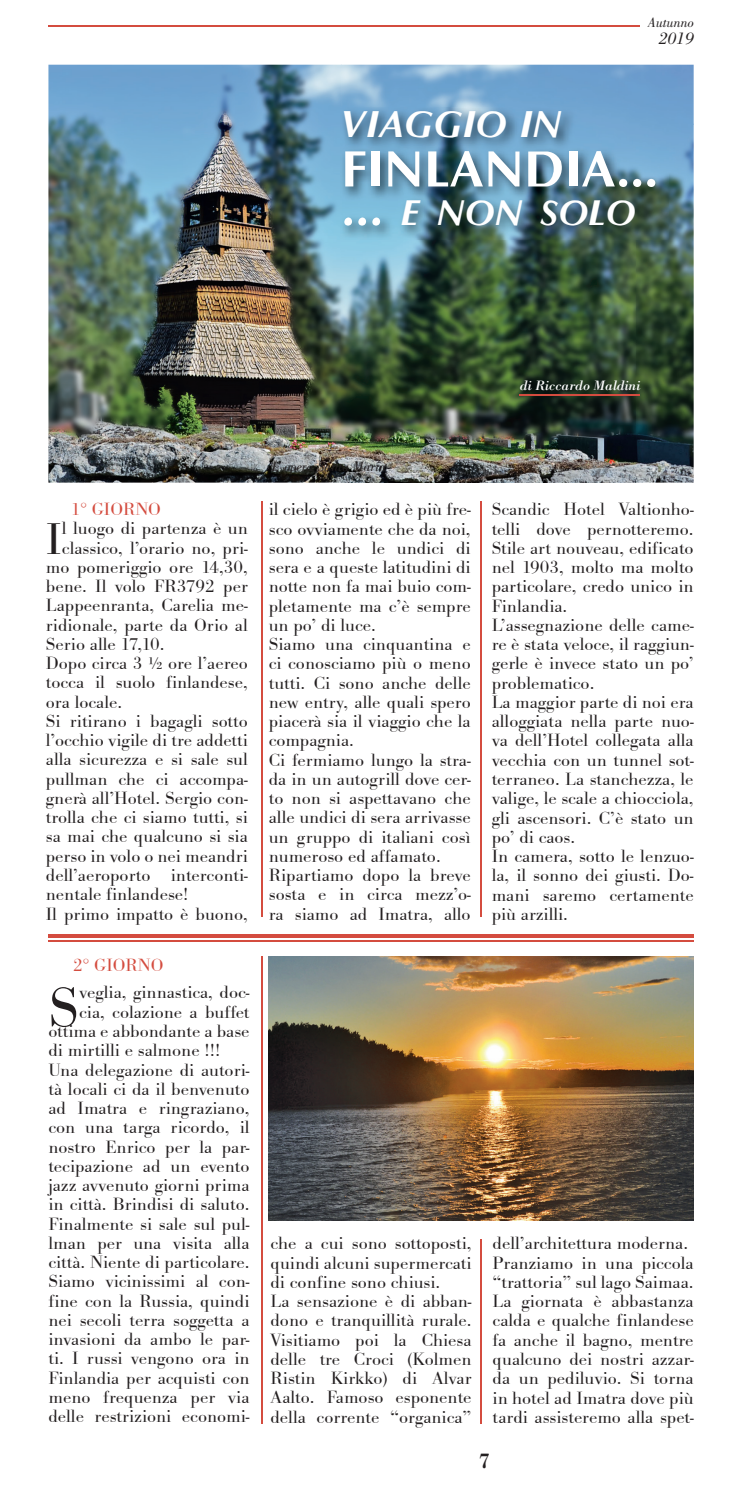
<style>
.page{position:relative;width:744px;height:1490px;background:#fff}
.page>*{position:absolute;margin:0;border:0;box-sizing:border-box;transform-origin:0 0}
.t1{font:58.27px "Bodoni Ant T Ligh";color:#231f20;scale:1.05 1}
.t2{font:700 52.5px "Optane";letter-spacing:-.01em;color:#fff}
.t3{font:45.68px "Bodoni Ant T Ligh";color:#231f20;scale:1.05 1}
.t4{font:italic 700 38.5px "Optane";letter-spacing:-.01em;color:#fff}
.t5{font:italic 700 36.75px "Optane";letter-spacing:-.015em;color:#fff}
.t6{font:500 21px "Bodoni BE";color:#231f20}
.t7{font:18.2px/19.2px "Bodoni Ant T Ligh";color:#231f20;scale:1.05 1}
.t8{font:18.2px "Bodoni Ant T Ligh";color:#d44c3f;scale:1.05 1}
.t9{font:italic 17.5px "Bodoni Std";color:#231f20}
.t10{font:italic 14px "Bodoni Std";color:#231f20}
.t11{font:italic 14px "Bodoni Std";color:#fff}
.s1{font-size:52.5px}
</style>
<div class="page">
<hr style="left:48px;top:25px;width:592px;height:1px;background:#d44c3f">
<img style="left:48px;top:65px;width:293px;height:418px">
<img style="left:341px;top:65px;width:352px;height:59px">
<img style="left:635px;top:124px;width:58px;height:359px">
<img style="left:341px;top:240px;width:294px;height:243px">
<hr style="left:260px;top:501px;width:2px;height:416px;background:#d44c3f">
<hr style="left:480px;top:501px;width:2px;height:416px;background:#d44c3f">
<hr style="left:480px;top:1239px;width:2px;height:185px;background:#d44c3f">
<hr style="left:261px;top:957px;width:2px;height:467px;background:#d44c3f">
<hr style="left:519px;top:394px;width:121px;height:2px;background:#d44c3f">
<img style="left:340px;top:107px;width:329px;height:133px">
<img style="left:268px;top:957px;width:426px;height:264px">
<hr style="left:48px;top:934px;width:646px;height:4px;background:#d44c3f">
<hr style="left:48px;top:940px;width:646px;height:1px;background:#d44c3f">
<p class="t10" style="left:648px;top:15px;width:47px">Autunno</p>
<p class="t9" style="left:659px;top:29px;width:36px">2019</p>
<h3 class="t4" style="left:341px;top:102px;width:223px">VIAGGIO IN</h3>
<h2 class="t2" style="left:341px;top:138px;width:318px">FINLANDIA...</h2>
<h3 class="t5" style="left:341px;top:191px;width:297px"><span class="s1">...</span> E NON SOLO</h3>
<p class="t11" style="left:520px;top:377px;width:122px">di Riccardo Maldini</p>
<p class="t8" style="left:71px;top:499px;width:87px">1° GIORNO</p>
<h3 class="t3" style="left:46px;top:514px;width:17px">I</h3>
<p class="t7" style="left:62px;top:519px;width:178px">l luogo di partenza è un</p>
<p class="t7" style="left:62px;top:539px;width:178px">classico, l’orario no, pri-</p>
<p class="t7" style="left:46px;top:558px;width:194px">mo pomeriggio ore 14,30,</p>
<p class="t7" style="left:46px;top:577px;width:194px">bene. Il volo FR3792 per</p>
<p class="t7" style="left:46px;top:596px;width:194px">Lappeenranta, Carelia me-</p>
<p class="t7" style="left:46px;top:616px;width:194px">ridionale, parte da Orio al</p>
<p class="t7" style="left:46px;top:635px;width:115px">Serio alle 17,10.</p>
<p class="t7" style="left:46px;top:654px;width:194px">Dopo circa 3 ½ ore l’aereo</p>
<p class="t7" style="left:46px;top:674px;width:194px">tocca il suolo finlandese,</p>
<p class="t7" style="left:46px;top:693px;width:74px">ora locale.</p>
<p class="t7" style="left:46px;top:712px;width:194px">Si ritirano i bagagli sotto</p>
<p class="t7" style="left:46px;top:731px;width:194px">l’occhio vigile di tre addetti</p>
<p class="t7" style="left:46px;top:751px;width:194px">alla sicurezza e si sale sul</p>
<p class="t7" style="left:46px;top:770px;width:194px">pullman che ci accompa-</p>
<p class="t7" style="left:46px;top:789px;width:194px">gnerà all’Hotel. Sergio con-</p>
<p class="t7" style="left:46px;top:808px;width:194px">trolla che ci siamo tutti, si</p>
<p class="t7" style="left:46px;top:828px;width:194px">sa mai che qualcuno si sia</p>
<p class="t7" style="left:46px;top:847px;width:194px">perso in volo o nei meandri</p>
<p class="t7" style="left:46px;top:866px;width:194px">dell’aeroporto interconti-</p>
<p class="t7" style="left:46px;top:885px;width:137px">nentale finlandese!</p>
<p class="t7" style="left:46px;top:905px;width:194px">Il primo impatto è buono,</p>
<p class="t8" style="left:73px;top:955px;width:87px">2° GIORNO</p>
<h1 class="t1" style="left:48px;top:976px;width:31px">S</h1>
<p class="t7" style="left:79px;top:984px;width:164px">veglia, ginnastica, doc-</p>
<p class="t7" style="left:79px;top:1003px;width:164px">cia, colazione a buffet</p>
<p class="t7" style="left:48px;top:1022px;width:193px">ottima e abbondante a base</p>
<p class="t7" style="left:48px;top:1041px;width:165px">di mirtilli e salmone !!!</p>
<p class="t7" style="left:48px;top:1061px;width:193px">Una delegazione di autori-</p>
<p class="t7" style="left:48px;top:1080px;width:193px">tà locali ci da il benvenuto</p>
<p class="t7" style="left:48px;top:1099px;width:193px">ad Imatra e ringraziano,</p>
<p class="t7" style="left:48px;top:1118px;width:193px">con una targa ricordo, il</p>
<p class="t7" style="left:48px;top:1138px;width:193px">nostro Enrico per la par-</p>
<p class="t7" style="left:48px;top:1157px;width:193px">tecipazione ad un evento</p>
<p class="t7" style="left:48px;top:1176px;width:193px">jazz avvenuto giorni prima</p>
<p class="t7" style="left:48px;top:1195px;width:193px">in città. Brindisi di saluto.</p>
<p class="t7" style="left:48px;top:1215px;width:193px">Finalmente si sale sul pul-</p>
<p class="t7" style="left:48px;top:1234px;width:193px">lman per una visita alla</p>
<p class="t7" style="left:48px;top:1253px;width:193px">città. Niente di particolare.</p>
<p class="t7" style="left:48px;top:1272px;width:193px">Siamo vicinissimi al con-</p>
<p class="t7" style="left:48px;top:1292px;width:193px">fine con la Russia, quindi</p>
<p class="t7" style="left:48px;top:1311px;width:193px">nei secoli terra soggetta a</p>
<p class="t7" style="left:48px;top:1330px;width:193px">invasioni da ambo le par-</p>
<p class="t7" style="left:48px;top:1349px;width:193px">ti. I russi vengono ora in</p>
<p class="t7" style="left:48px;top:1369px;width:193px">Finlandia per acquisti con</p>
<p class="t7" style="left:48px;top:1388px;width:193px">meno frequenza per via</p>
<p class="t7" style="left:48px;top:1407px;width:193px">delle restrizioni economi-</p>
<p class="t10" style="left:272px;top:459px;width:116px">L’ opera Santa Maria</p>
<p class="t7" style="left:269px;top:500px;width:194px">il cielo è grigio ed è più fre&shy;sco ovviamente che da noi, sono anche le undici di sera e a queste latitudini di notte non fa mai buio com&shy;pletamente ma c’è sempre un po’ di luce.<br>Siamo una cinquantina e ci conosciamo più o meno tutti. Ci sono anche delle new entry, alle quali spero piacerà sia il viaggio che la compagnia.<br>Ci fermiamo lungo la stra&shy;da in un autogrill dove cer&shy;to non si aspettavano che alle undici di sera arrivasse un gruppo di italiani così numeroso ed affamato.<br>Ripartiamo dopo la breve sosta e in circa mezz’o&shy;ra siamo ad Imatra, allo</p>
<p class="t7" style="left:491px;top:501px;width:194px">Scandic Hotel Valtionho&shy;telli dove pernotteremo.<br>Stile art nouveau, edificato nel 1903, molto ma molto particolare, credo unico in<br>Finlandia.<br>L’assegnazione delle came&shy;re è stata veloce, il raggiun&shy;gerle è invece stato un po’ problematico.<br>La maggior parte di noi era alloggiata nella parte nuo&shy;va dell’Hotel collegata alla vecchia con un tunnel sot&shy;terraneo. La stanchezza, le valige, le scale a chiocciola, gli ascensori. C’è stato un po’ di caos.<br>In camera, sotto le lenzuo&shy;la, il sonno dei giusti. Do&shy;mani saremo certamente più arzilli.</p>
<p class="t7" style="left:270px;top:1235px;width:193px">che a cui sono sottoposti, quindi alcuni supermercati di confine sono chiusi.<br>La sensazione è di abban&shy;dono e tranquillità rurale.<br>Visitiamo poi la Chiesa delle tre Croci (Kolmen<br>Ristin Kirkko) di Alvar<br>Aalto. Famoso esponente della corrente “organica”</p>
<p class="t7" style="left:492px;top:1235px;width:193px">dell’architettura moderna.<br>Pranziamo in una piccola “trattoria” sul lago Saimaa.<br>La giornata è abbastanza calda e qualche finlandese fa anche il bagno, mentre qualcuno dei nostri azzar&shy;da un pediluvio. Si torna in hotel ad Imatra dove più tardi assisteremo alla spet-</p>
<p class="t6" style="left:479px;top:1448px;width:12px">7</p>
</div>
